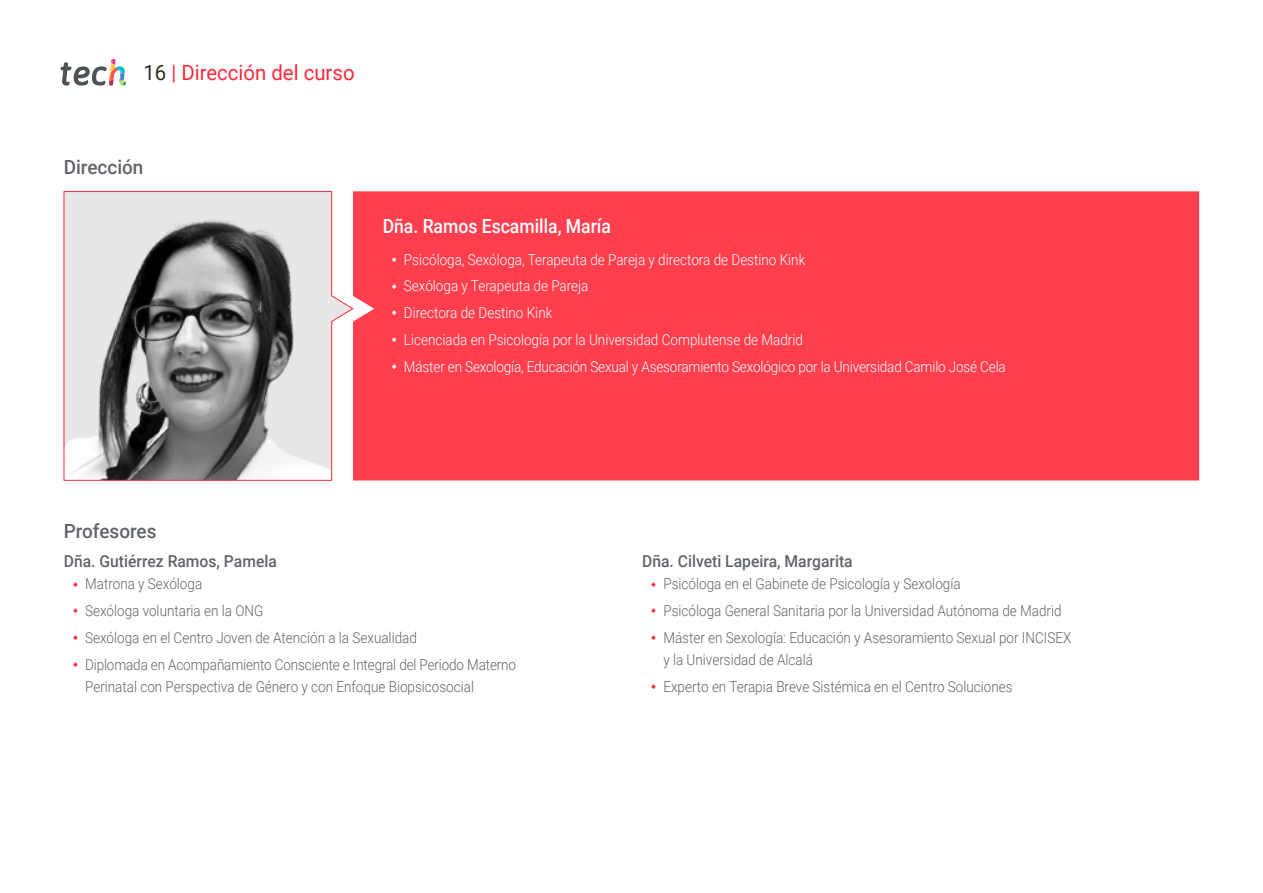
<style>
.page{position:relative;width:1263px;height:893px;background:#fff}
.page>*{position:absolute;margin:0;border:0;box-sizing:border-box;transform-origin:0 0}
.t1{font:21px "Roboto";color:#ff293a}
.t2{font:500 19.5px "Roboto";color:#fff;scale:.9 1}
.t3{font:500 19.5px "Roboto";color:#61646a}
.t4{font:500 16.5px "Roboto";color:#61646a;scale:.95 1}
.t5{font:300 15px/26.7px "Roboto";color:#61646a;scale:.9 1}
.t6{font:300 15px/26.7px "Roboto";color:#fff;scale:.9 1}
.s1{color:#312e20}
</style>
<div class="page">
<svg style="left:61px;top:59px;width:65px;height:27px"></svg>
<div style="left:353px;top:191px;width:846px;height:289px;background:#ff3e4e"></div>
<svg style="left:64px;top:191px;width:289px;height:290px;background:#aca9a9"></svg>
<svg style="left:392px;top:257px;width:5px;height:5px"></svg>
<svg style="left:392px;top:284px;width:5px;height:5px"></svg>
<svg style="left:392px;top:310px;width:5px;height:5px"></svg>
<svg style="left:392px;top:337px;width:5px;height:5px"></svg>
<svg style="left:392px;top:364px;width:5px;height:5px"></svg>
<h1 class="t1" style="left:144px;top:57px;width:213px"><span class="s1">16</span> | Dirección del curso</h1>
<h2 class="t3" style="left:64px;top:154px;width:81px">Dirección</h2>
<h2 class="t2" style="left:383px;top:212px;width:255px">Dña. Ramos Escamilla, María</h2>
<p class="t6" style="left:404px;top:245px;width:670px">Psicóloga, Sexóloga, Terapeuta de Pareja y directora de Destino Kink<br>Sexóloga y Terapeuta de Pareja<br>Directora de Destino Kink<br>Licenciada en Psicología por la Universidad Complutense de Madrid<br>Máster en Sexología, Educación Sexual y Asesoramiento Sexológico por la Universidad Camilo José Cela</p>
<h2 class="t3" style="left:64px;top:517px;width:94px">Profesores</h2>
<p class="t4" style="left:64px;top:550px;width:226px">Dña. Gutiérrez Ramos, Pamela</p>
<p class="t5" style="left:85px;top:570px;width:480px">Matrona y Sexóloga<br>Sexóloga voluntaria en la ONG<br>Sexóloga en el Centro Joven de Atención a la Sexualidad<br>Diplomada en Acompañamiento Consciente e Integral del Periodo Materno</p>
<p class="t5" style="left:85px;top:673px;width:434px">Perinatal con Perspectiva de Género y con Enfoque Biopsicosocial</p>
<p class="t4" style="left:642px;top:550px;width:223px">Dña. Cilveti Lapeira, Margarita</p>
<p class="t5" style="left:663px;top:570px;width:455px">Psicóloga en el Gabinete de Psicología y Sexología<br>Psicóloga General Sanitaria por la Universidad Autónoma de Madrid<br>Máster en Sexología: Educación y Asesoramiento Sexual por INCISEX</p>
<p class="t5" style="left:663px;top:646px;width:390px">y la Universidad de Alcalá<br>Experto en Terapia Breve Sistémica en el Centro Soluciones</p>
</div>
